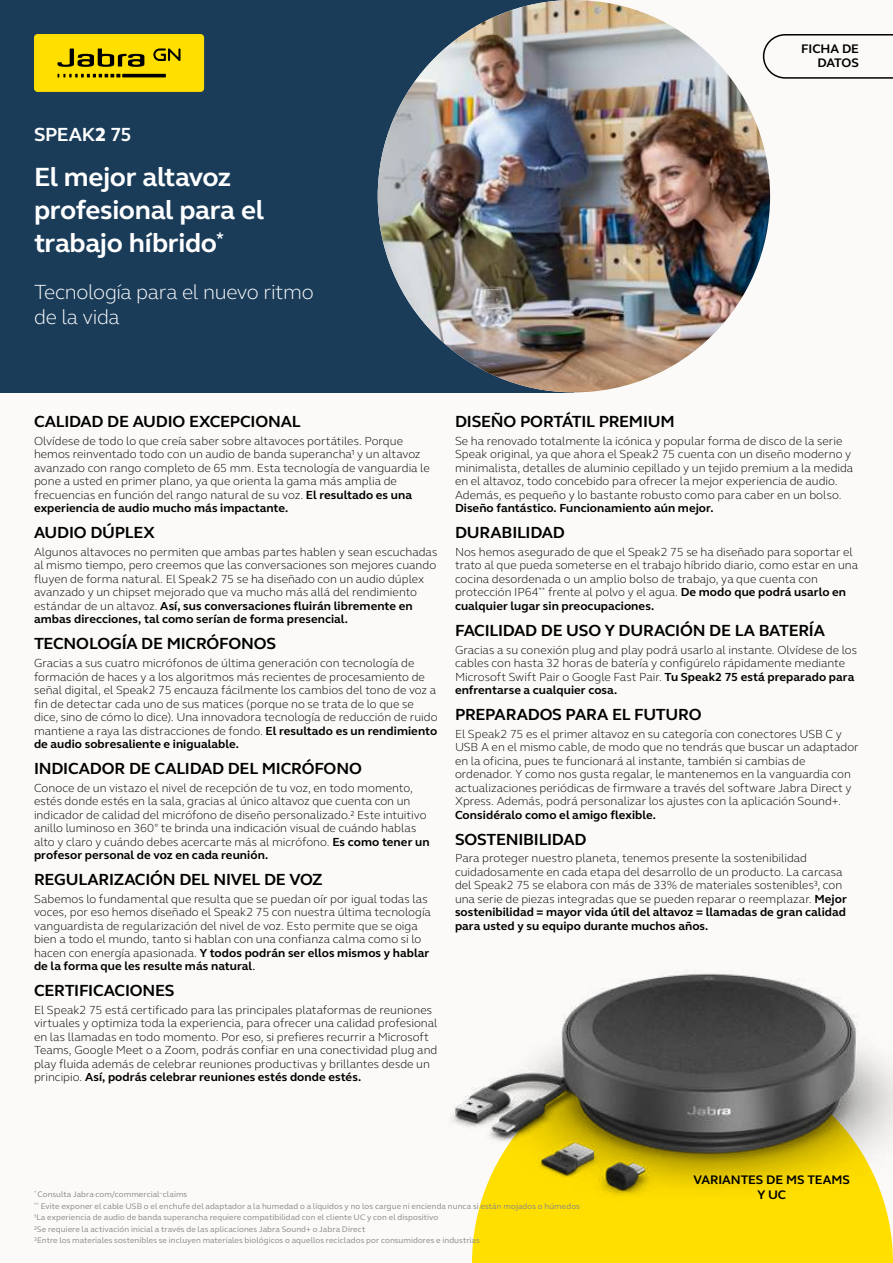
<style>
.page{position:relative;width:893px;height:1263px;background:#fbfaf8}
.page>*{position:absolute;margin:0;border:0;box-sizing:border-box;transform-origin:0 0}
.t1{font:700 27px/33px "GN Elliot";letter-spacing:-.015em;color:#fff}
.t2{font:300 21px/25.2px "GN Elliot";letter-spacing:-.02em;color:#fff}
.t3{font:700 19.5px "GN Elliot";letter-spacing:-.015em;color:#fff}
.t4{font:700 16.5px "GN Elliot";letter-spacing:-.015em;color:#000}
.t5{font:700 12.75px/14.2px "GN Elliot";color:#000;text-align:right}
.t6{font:300 12px/13.5px "GN Elliot";color:#000}
.t7{font:700 12px "GN Elliot";letter-spacing:.005em;color:#000}
.t8{font:8.25px/11.2px "GN Elliot";letter-spacing:.01em;color:#878786}
.s1{font-weight:800}
.s2{font-weight:700}
.s3{font-weight:400}
</style>
<div class="page">
<div style="left:0;top:0;width:574px;height:392px;background:#1a3c59"></div>
<img style="left:378px;top:0;width:392px;height:392px;border-radius:196px">
<img style="left:453px;top:973px;width:440px;height:290px">
<svg style="left:763px;top:34px;width:130px;height:45px"></svg>
<div style="left:34px;top:34px;width:170px;height:58px;background:#ffdf00;border-radius:4px"></div>
<svg style="left:58px;top:49px;width:86px;height:18px"></svg>
<svg style="left:58px;top:74px;width:62px;height:3px"></svg>
<hr style="left:122px;top:74px;width:44px;height:3px;background:#000">
<svg style="left:153px;top:48px;width:28px;height:13px"></svg>
<h3 class="t3" style="left:34px;top:121px;width:99px">SPEAK<span class="s1">2</span> 75</h3>
<h1 class="t1" style="left:34px;top:160px;width:232px">El mejor altavoz profesional para el trabajo híbrido<sup>*</sup></h1>
<h2 class="t2" style="left:34px;top:279px;width:281px">Tecnología para el nuevo ritmo de la vida</h2>
<p class="t5" style="left:801px;top:41px;width:59px">FICHA DE<br>DATOS</p>
<h3 class="t4" style="left:34px;top:410px;width:268px">CALIDAD DE AUDIO EXCEPCIONAL</h3>
<p class="t6" style="left:34px;top:434px;width:397px">Olvídese de todo lo que creía saber sobre altavoces portátiles. Porque hemos reinventado todo con un audio de banda superancha1 y un altavoz avanzado con rango completo de 65 mm. Esta tecnología de vanguardia le pone a usted en primer plano, ya que orienta la gama más amplia de frecuencias en función del rango natural de su voz. <span class="s2">El resultado es una experiencia de audio mucho más impactante.</span></p>
<h3 class="t4" style="left:34px;top:521px;width:122px">AUDIO DÚPLEX</h3>
<p class="t6" style="left:34px;top:545px;width:405px">Algunos altavoces no permiten que ambas partes hablen y sean escuchadas al mismo tiempo, pero creemos que las conversaciones son mejores cuando fluyen de forma natural. El Speak2 75 se ha diseñado con un audio dúplex avanzado y un chipset mejorado que va mucho más allá del rendimiento estándar de un altavoz. <span class="s2">Así, sus conversaciones fluirán libremente en ambas direcciones, tal como serían de forma presencial.</span></p>
<h3 class="t4" style="left:34px;top:633px;width:244px">TECNOLOGÍA DE MICRÓFONOS</h3>
<p class="t6" style="left:34px;top:656px;width:405px">Gracias a sus cuatro micrófonos de última generación con tecnología de formación de haces y a los algoritmos más recientes de procesamiento de señal digital, el Speak2 75 encauza fácilmente los cambios del tono de voz a fin de detectar cada uno de sus matices (porque no se trata de lo que se dice, sino de cómo lo dice). Una innovadora tecnología de reducción de ruido mantiene a raya las distracciones de fondo. <span class="s2">El resultado es un rendimiento de audio sobresaliente e inigualable.</span></p>
<h3 class="t4" style="left:34px;top:757px;width:329px">INDICADOR DE CALIDAD DEL MICRÓFONO</h3>
<p class="t6" style="left:34px;top:780px;width:397px">Conoce de un vistazo el nivel de recepción de tu voz, en todo momento, estés donde estés en la sala, gracias al único altavoz que cuenta con un indicador de calidad del micrófono de diseño personalizado.2 Este intuitivo anillo luminoso en 360° te brinda una indicación visual de cuándo hablas alto y claro y cuándo debes acercarte más al micrófono. <span class="s2">Es como tener un profesor personal de voz en cada reunión.</span></p>
<h3 class="t4" style="left:34px;top:868px;width:290px">REGULARIZACIÓN DEL NIVEL DE VOZ</h3>
<p class="t6" style="left:34px;top:892px;width:398px">Sabemos lo fundamental que resulta que se puedan oír por igual todas las voces, por eso hemos diseñado el Speak2 75 con nuestra última tecnología vanguardista de regularización del nivel de voz. Esto permite que se oiga bien a todo el mundo, tanto si hablan con una confianza calma como si lo hacen con energía apasionada. <span class="s2">Y todos podrán ser ellos mismos y hablar de la forma que les resulte más natural</span><span class="s3">.</span></p>
<h3 class="t4" style="left:34px;top:979px;width:142px">CERTIFICACIONES</h3>
<p class="t6" style="left:34px;top:1003px;width:405px">El Speak2 75 está certificado para las principales plataformas de reuniones virtuales y optimiza toda la experiencia, para ofrecer una calidad profesional en las llamadas en todo momento. Por eso, si prefieres recurrir a Microsoft Teams, Google Meet o a Zoom, podrás confiar en una conectividad plug and play fluida además de celebrar reuniones productivas y brillantes desde un principio. <span class="s2">Así, podrás celebrar reuniones estés donde estés.</span></p>
<h3 class="t4" style="left:455px;top:410px;width:221px">DISEÑO PORTÁTIL PREMIUM</h3>
<p class="t6" style="left:455px;top:434px;width:400px">Se ha renovado totalmente la icónica y popular forma de disco de la serie Speak original, ya que ahora el Speak2 75 cuenta con un diseño moderno y minimalista, detalles de aluminio cepillado y un tejido premium a la medida en el altavoz, todo concebido para ofrecer la mejor experiencia de audio.<br>Además, es pequeño y lo bastante robusto como para caber en un bolso.</p>
<p class="t7" style="left:455px;top:500px;width:260px">Diseño fantástico. Funcionamiento aún mejor.</p>
<h3 class="t4" style="left:455px;top:521px;width:111px">DURABILIDAD</h3>
<p class="t6" style="left:455px;top:545px;width:405px">Nos hemos asegurado de que el Speak2 75 se ha diseñado para soportar el trato al que pueda someterse en el trabajo híbrido diario, como estar en una cocina desordenada o un amplio bolso de trabajo, ya que cuenta con protección IP64<sup>**</sup> frente al polvo y el agua. <span class="s2">De modo que podrá usarlo en cualquier lugar sin preocupaciones.</span></p>
<h3 class="t4" style="left:455px;top:619px;width:371px">FACILIDAD DE USO Y DURACIÓN DE LA BATERÍA</h3>
<p class="t6" style="left:455px;top:642px;width:404px">Gracias a su conexión plug and play podrá usarlo al instante. Olvídese de los cables con hasta 32 horas de batería y configúrelo rápidamente mediante Microsoft Swift Pair o Google Fast Pair. <span class="s2">Tu Speak2 75 está preparado para enfrentarse a cualquier cosa.</span></p>
<h3 class="t4" style="left:455px;top:703px;width:248px">PREPARADOS PARA EL FUTURO</h3>
<p class="t6" style="left:455px;top:726px;width:405px">El Speak2 75 es el primer altavoz en su categoría con conectores USB C y USB A en el mismo cable, de modo que no tendrás que buscar un adaptador en la oficina, pues te funcionará al instante, también si cambias de ordenador. Y como nos gusta regalar, le mantenemos en la vanguardia con actualizaciones periódicas de firmware a través del software Jabra Direct y Xpress. Además, podrá personalizar los ajustes con la aplicación Sound+.</p>
<p class="t7" style="left:455px;top:806px;width:202px">Considéralo como el amigo flexible.</p>
<h3 class="t4" style="left:455px;top:828px;width:133px">SOSTENIBILIDAD</h3>
<p class="t6" style="left:455px;top:851px;width:393px">Para proteger nuestro planeta, tenemos presente la sostenibilidad cuidadosamente en cada etapa del desarrollo de un producto. La carcasa del Speak2 75 se elabora con más de 33% de materiales sostenibles3, con una serie de piezas integradas que se pueden reparar o reemplazar. <span class="s2">Mejor sostenibilidad = mayor vida útil del altavoz = llamadas de gran calidad para usted y su equipo durante muchos años.</span></p>
<p class="t8" style="left:34px;top:1187px;width:549px;line-height:12.3px"><sup>*</sup> Consulta Jabra.com/commercial-claims<br><sup>**</sup> Evite exponer el cable USB o el enchufe del adaptador a la humedad o a líquidos y no los cargue ni encienda nunca si están mojados o húmedos.</p>
<p class="t8" style="left:34px;top:1212px;width:447px">1La experiencia de audio de banda superancha requiere compatibilidad con el cliente UC y con el dispositivo<br>2Se requiere la activación inicial a través de las aplicaciones Jabra Sound+ o Jabra Direct<br>3Entre los materiales sostenibles se incluyen materiales biológicos o aquellos reciclados por consumidores e industrias</p>
<p class="t5" style="left:693px;top:1173px;width:158px;text-align:center">VARIANTES DE MS TEAMS<br>Y UC</p>
</div>
